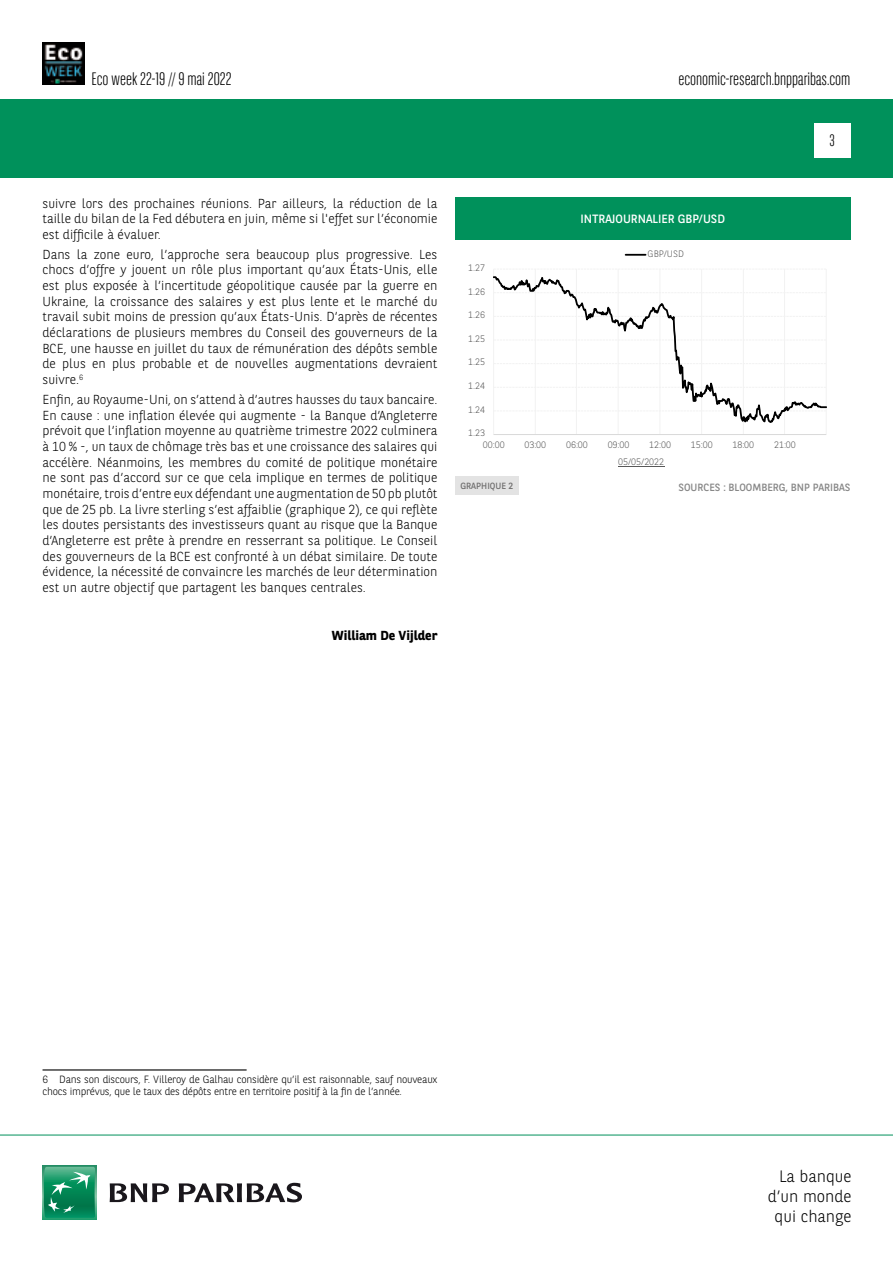
<style>
.page{position:relative;width:893px;height:1263px;background:#fff}
.page>*{position:absolute;margin:0;border:0;box-sizing:border-box;transform-origin:0 0}
.t1{font:300 18px "BNPP Sans Condensed";color:#000}
.t2{font:300 16.5px/19.8px "BNPP Sans";color:#000;text-align:right}
.t3{font:300 16.5px "BNPP Sans Condensed";color:#000}
.t4{font:300 13.05px/15.6px "BNPP Sans";color:#000;text-align:justify}
.t5{font:700 13.05px "BNPP Sans";color:#000}
.t6{font:12px "BNPP Sans";color:#fff}
.t7{font:300 10.5px/12.6px "BNPP Sans";letter-spacing:-.02em;color:#000}
.t8{font:10.5px "BNPP Sans";color:#878787}
.t9{font:300 9.3px "BNPP Sans";letter-spacing:.005em;color:#595959}
.t10{font:9px "BNPP Sans";color:#706f6f}
</style>
<div class="page">
<div style="left:1px;top:99px;width:892px;height:78px;background:#00915b"></div>
<svg style="left:43px;top:1166px;width:53px;height:53px"></svg>
<svg style="left:44px;top:1167px;width:51px;height:51px"></svg>
<svg style="left:110px;top:1183px;width:59px;height:19px"></svg>
<svg style="left:179px;top:1183px;width:123px;height:19px"></svg>
<hr style="left:0;top:1135px;width:893px;height:1px;background:#00915b">
<div style="left:814px;top:123px;width:36px;height:34px;background:#fff"></div>
<img style="left:43px;top:43px;width:42px;height:42px">
<div style="left:455px;top:476px;width:64px;height:19px;background:#e3e3e3"></div>
<hr style="left:43px;top:1069px;width:204px;height:1px;background:#000">
<hr style="left:493px;top:269px;width:1px;height:165px;background:#f2f2f2">
<hr style="left:535px;top:269px;width:1px;height:165px;background:#f2f2f2">
<hr style="left:576px;top:269px;width:1px;height:165px;background:#f2f2f2">
<hr style="left:618px;top:269px;width:1px;height:165px;background:#f2f2f2">
<hr style="left:659px;top:269px;width:1px;height:165px;background:#f2f2f2">
<hr style="left:701px;top:269px;width:1px;height:165px;background:#f2f2f2">
<hr style="left:743px;top:269px;width:1px;height:165px;background:#f2f2f2">
<hr style="left:784px;top:269px;width:1px;height:165px;background:#f2f2f2">
<hr style="left:826px;top:269px;width:1px;height:165px;background:#f2f2f2">
<hr style="left:494px;top:434px;width:332px;height:1px;background:#d9d9d9">
<svg style="left:493px;top:276px;width:333px;height:147px"></svg>
<hr style="left:618px;top:466px;width:46px;height:1px;background:#595959">
<hr style="left:626px;top:254px;width:20px;height:2px;background:#000">
<div style="left:455px;top:198px;width:395px;height:42px;background:#00915b"></div>
<h1 class="t1" style="left:91px;top:67px;width:142px">Eco week 22-19 // 9 mai 2022</h1>
<p class="t4" style="left:43px;top:195px;width:396px">suivre lors des prochaines réunions. Par ailleurs, la réduction de la taille du bilan de la Fed débutera en juin, même si l'effet sur l’économie est difficile à évaluer.</p>
<p class="t4" style="left:43px;top:246px;width:396px">Dans la zone euro, l’approche sera beaucoup plus progressive. Les chocs d’offre y jouent un rôle plus important qu’aux États-Unis, elle est plus exposée à l’incertitude géopolitique causée par la guerre en Ukraine, la croissance des salaires y est plus lente et le marché du travail subit moins de pression qu’aux États-Unis. D’après de récentes déclarations de plusieurs membres du Conseil des gouverneurs de la BCE, une hausse en juillet du taux de rémunération des dépôts semble de plus en plus probable et de nouvelles augmentations devraient suivre.<sup>6</sup></p>
<p class="t4" style="left:43px;top:391px;width:396px">Enfin, au Royaume-Uni, on s’attend à d’autres hausses du taux bancaire.<br>En cause : une inflation élevée qui augmente - la Banque d’Angleterre prévoit que l’inflation moyenne au quatrième trimestre 2022 culminera à 10 % -, un taux de chômage très bas et une croissance des salaires qui accélère. Néanmoins, les membres du comité de politique monétaire ne sont pas d’accord sur ce que cela implique en termes de politique monétaire, trois d’entre eux défendant une augmentation de 50 pb plutôt que de 25 pb. La livre sterling s’est affaiblie (graphique 2), ce qui reflète les doutes persistants des investisseurs quant au risque que la Banque d’Angleterre est prête à prendre en resserrant sa politique. Le Conseil des gouverneurs de la BCE est confronté à un débat similaire. De toute évidence, la nécessité de convaincre les marchés de leur détermination est un autre objectif que partagent les banques centrales.</p>
<p class="t5" style="left:332px;top:627px;width:107px">William De Vijlder</p>
<h1 class="t1" style="left:678px;top:67px;width:174px">economic-research.bnpparibas.com</h1>
<p class="t6" style="left:580px;top:211px;width:146px">INTRAJOURNALIER GBP/USD</p>
<p class="t9" style="left:468px;top:261px;width:18px">1.27</p>
<p class="t9" style="left:468px;top:285px;width:18px">1.26</p>
<p class="t9" style="left:468px;top:309px;width:18px">1.26</p>
<p class="t9" style="left:468px;top:332px;width:18px">1.25</p>
<p class="t9" style="left:468px;top:356px;width:18px">1.25</p>
<p class="t9" style="left:468px;top:379px;width:18px">1.24</p>
<p class="t9" style="left:468px;top:403px;width:18px">1.24</p>
<p class="t9" style="left:468px;top:427px;width:18px">1.23</p>
<p class="t9" style="left:648px;top:247px;width:38px">GBP/USD</p>
<p class="t9" style="left:483px;top:438px;width:23px">00:00</p>
<p class="t9" style="left:524px;top:438px;width:23px">03:00</p>
<p class="t9" style="left:566px;top:438px;width:23px">06:00</p>
<p class="t9" style="left:608px;top:438px;width:23px">09:00</p>
<p class="t9" style="left:649px;top:438px;width:23px">12:00</p>
<p class="t9" style="left:691px;top:438px;width:23px">15:00</p>
<p class="t9" style="left:732px;top:438px;width:23px">18:00</p>
<p class="t9" style="left:774px;top:438px;width:23px">21:00</p>
<p class="t9" style="left:618px;top:456px;width:48px">05/05/2022</p>
<p class="t3" style="left:829px;top:130px;width:7px">3</p>
<p class="t10" style="left:460px;top:480px;width:54px">GRAPHIQUE 2</p>
<p class="t8" style="left:678px;top:480px;width:173px">SOURCES : BLOOMBERG, BNP PARIBAS</p>
<p class="t7" style="left:43px;top:1072px;width:397px">6 Dans son discours, F. Villeroy de Galhau considère qu’il est raisonnable, sauf nouveaux chocs imprévus, que le taux des dépôts entre en territoire positif à la fin de l’année.</p>
<p class="t2" style="left:768px;top:1165px;width:85px">La banque d’un monde qui change</p>
</div>
